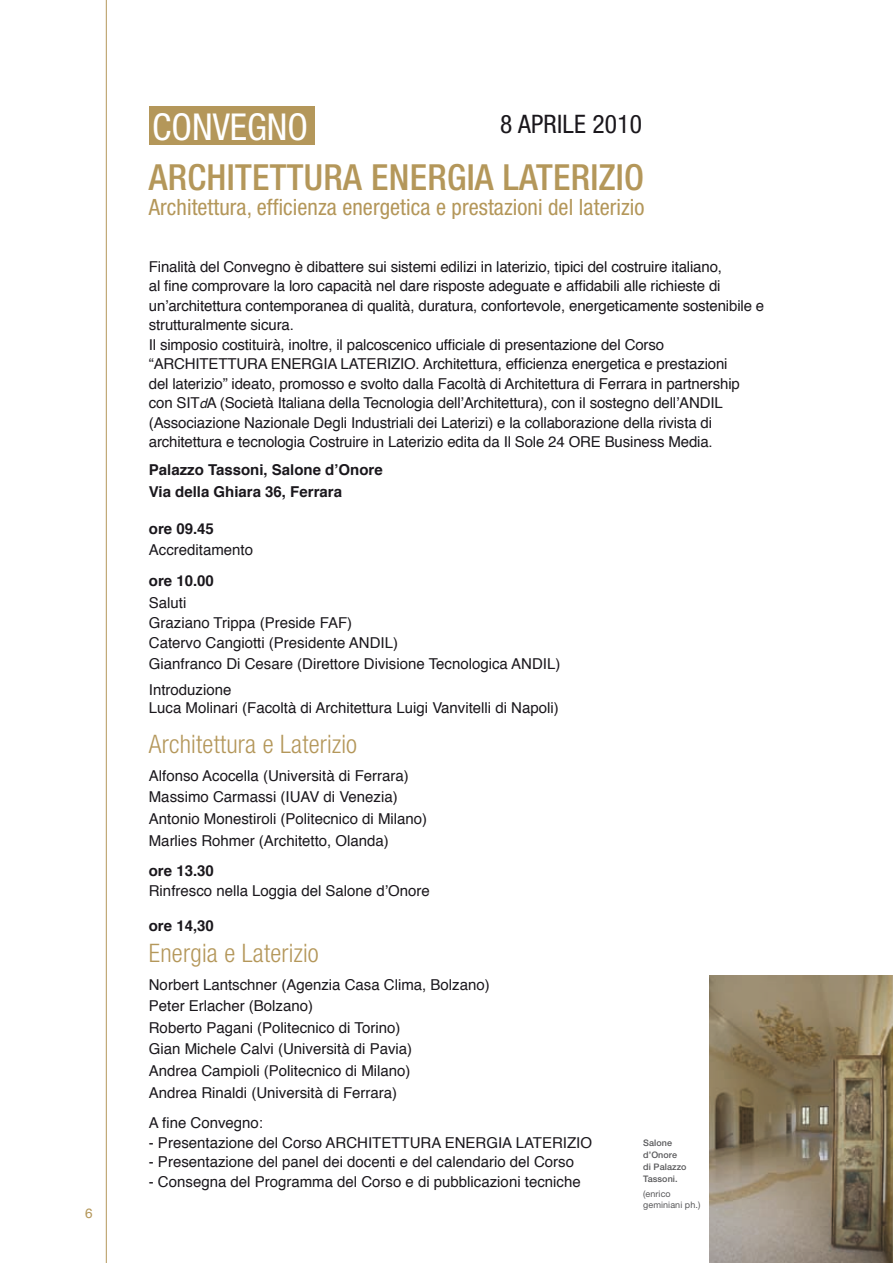
<style>
.page{position:relative;width:893px;height:1263px;background:#fff}
.page>*{position:absolute;margin:0;border:0;box-sizing:border-box;transform-origin:0 0}
.t1{font:condensed 37.05px "Helvetica Neue";color:#fff}
.t2{font:500 condensed 36px "Helvetica Neue";letter-spacing:.01em;color:#b4975a}
.t3{font:300 condensed 25.5px "Helvetica Neue";letter-spacing:.01em;color:#b4975a}
.t4{font:condensed 25.5px "Helvetica Neue";letter-spacing:.01em;color:#1a171c}
.t5{font:condensed 22.5px "Helvetica Neue";letter-spacing:.005em;color:#b4975a}
.t6{font:15px/19.5px "Helvetica";letter-spacing:-.01em;color:#1a171c}
.t7{font:700 15px/21.6px "Helvetica";color:#1a171c}
.t8{font:13.5px "Helvetica";color:#b4975a}
.t9{font:500 9px/12px "Helvetica Neue";letter-spacing:.01em;color:#58585a}
.t10{font:9px/10.5px "Helvetica Neue";letter-spacing:.01em;color:#58585a}
.s1{font-style:italic;font-size:13.5px}
</style>
<div class="page">
<hr style="left:106px;top:0;width:1px;height:1263px;background:#b4975a">
<div style="left:149px;top:106px;width:166px;height:39px;background:#b4975a"></div>
<img style="left:709px;top:975px;width:184px;height:288px">
<p class="t8" style="left:85px;top:1203px;width:9px">6</p>
<h1 class="t1" style="left:152px;top:106px;width:157px">CONVEGNO</h1>
<h3 class="t4" style="left:500px;top:109px;width:55px">8 aprile</h3>
<h3 class="t4" style="left:592px;top:109px;width:51px">2010</h3>
<h2 class="t2" style="left:149px;top:156px;width:497px">ARCHITETTURA ENERGIA LATERIZIO</h2>
<h3 class="t5" style="left:149px;top:194px;width:497px">Architettura, efficienza energetica e prestazioni del laterizio</h3>
<p class="t6" style="left:149px;top:257px;width:617px">Finalità del Convegno è dibattere sui sistemi edilizi in laterizio, tipici del costruire italiano,<br>al fine comprovare la loro capacità nel dare risposte adeguate e affidabili alle richieste di un’architettura contemporanea di qualità, duratura, confortevole, energeticamente sostenibile e strutturalmente sicura.<br>Il simposio costituirà, inoltre, il palcoscenico ufficiale di presentazione del Corso “ARCHITETTURA ENERGIA LATERIZIO. Architettura, efficienza energetica e prestazioni<br>del laterizio” ideato, promosso e svolto dalla Facoltà di Architettura di Ferrara in partnership con SIT<span class="s1">d</span>A (Società Italiana della Tecnologia dell’Architettura), con il sostegno dell’ANDIL (Associazione Nazionale Degli Industriali dei Laterizi) e la collaborazione della rivista di architettura e tecnologia Costruire in Laterizio edita da Il Sole 24 ORE Business Media.</p>
<p class="t7" style="left:149px;top:459px;width:235px">Palazzo Tassoni, Salone d’Onore<br>Via della Ghiara 36, Ferrara</p>
<p class="t7" style="left:149px;top:518px;width:67px">ore 09.45</p>
<p class="t6" style="left:149px;top:540px;width:106px">Accreditamento</p>
<p class="t7" style="left:149px;top:570px;width:67px">ore 10.00</p>
<p class="t6" style="left:149px;top:593px;width:413px;line-height:20.1px">Saluti<br>Graziano Trippa (Preside FAF)<br>Catervo Cangiotti (Presidente ANDIL)<br>Gianfranco Di Cesare (Direttore Divisione Tecnologica ANDIL)</p>
<p class="t6" style="left:149px;top:681px;width:411px;line-height:18px">Introduzione<br>Luca Molinari (Facoltà di Architettura Luigi Vanvitelli di Napoli)</p>
<h3 class="t3" style="left:149px;top:729px;width:210px">Architettura e Laterizio</h3>
<p class="t6" style="left:149px;top:765px;width:280px;line-height:21.6px">Alfonso Acocella (Università di Ferrara)<br>Massimo Carmassi (IUAV di Venezia)<br>Antonio Monestiroli (Politecnico di Milano)<br>Marlies Rohmer (Architetto, Olanda)</p>
<p class="t7" style="left:149px;top:860px;width:67px">ore 13.30</p>
<p class="t6" style="left:149px;top:881px;width:282px">Rinfresco nella Loggia del Salone d’Onore</p>
<p class="t7" style="left:149px;top:915px;width:67px">ore 14,30</p>
<h3 class="t3" style="left:149px;top:938px;width:171px">Energia e Laterizio</h3>
<p class="t6" style="left:149px;top:974px;width:342px;line-height:21.6px">Norbert Lantschner (Agenzia Casa Clima, Bolzano)<br>Peter Erlacher (Bolzano)<br>Roberto Pagani (Politecnico di Torino)<br>Gian Michele Calvi (Università di Pavia)<br>Andrea Campioli (Politecnico di Milano)<br>Andrea Rinaldi (Università di Ferrara)</p>
<p class="t6" style="left:149px;top:1114px;width:116px">A fine Convegno:</p>
<p class="t6" style="left:149px;top:1133px;width:445px">- Presentazione del Corso ARCHITETTURA ENERGIA LATERIZIO</p>
<p class="t6" style="left:149px;top:1153px;width:427px">- Presentazione del panel dei docenti e del calendario del Corso</p>
<p class="t6" style="left:149px;top:1172px;width:433px">- Consegna del Programma del Corso e di pubblicazioni tecniche</p>
<p class="t9" style="left:643px;top:1137px;width:45px">Salone d’Onore di Palazzo<br>Tassoni.</p>
<p class="t10" style="left:643px;top:1188px;width:59px">(enrico geminiani ph.)</p>
</div>
